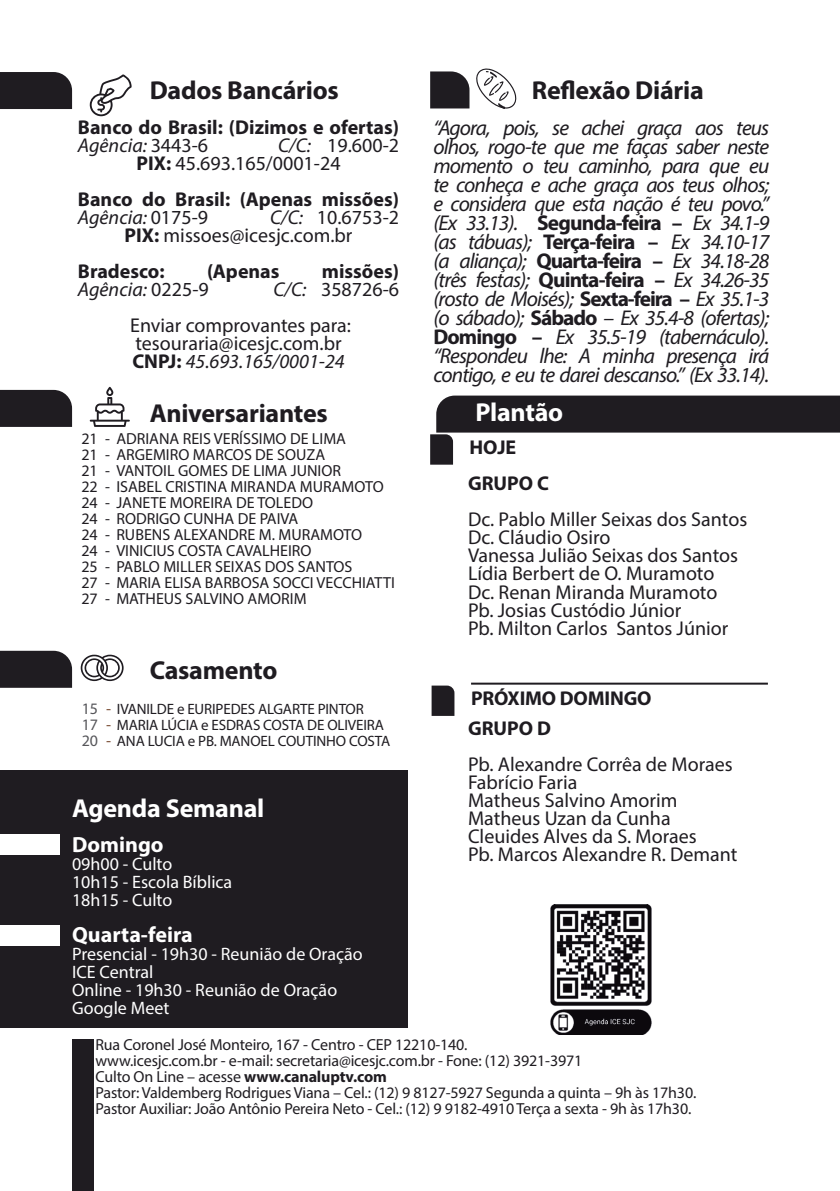
<style>
.page{position:relative;width:840px;height:1191px;background:#fff}
.page>*{position:absolute;margin:0;border:0;box-sizing:border-box;transform-origin:0 0}
.t1{font:700 26px "Myriad Pro";letter-spacing:-.01em;color:#1f1c21}
.t2{font:700 26px "Myriad Pro";letter-spacing:-.01em;color:#fff}
.t3{font:700 22px "Myriad Pro";color:#fff}
.t4{font:italic 21.4px/19px "Myriad Pro";letter-spacing:-.04em;color:#1f1c21;text-align:justify}
.t5{font:20px/18px "Myriad Pro";color:#1f1c21}
.t6{font:700 20px/18px "Myriad Pro";color:#1f1c21}
.t7{font:italic 20px "Myriad Pro";color:#1f1c21}
.t8{font:18px/18px "Myriad Pro";color:#fff}
.t9{font:16px/16px "Myriad Pro";letter-spacing:-.01em;color:#1f1c21}
.t10{font:16px/16px "Myriad Pro";color:#56565a;text-align:justify}
.t11{font:15px/16px "Myriad Pro";letter-spacing:-.01em;color:#1f1c21}
.s1{font-weight:400;font-style:italic}
.s2{font-weight:400}
.s3{font-style:italic}
.s4{font-weight:700}
.s5{font-style:normal}
.s6{font-weight:700;font-style:normal}
</style>
<div class="page">
<div style="left:0;top:770px;width:408px;height:258px;background:#1f1c21"></div>
<div style="left:0;top:72px;width:72px;height:37px;background:#1f1c21"></div>
<div style="left:0;top:390px;width:72px;height:37px;background:#1f1c21"></div>
<svg style="left:90px;top:387px;width:40px;height:40px"></svg>
<hr style="left:471px;top:682px;width:296px;height:2px;background:#1f1c21">
<svg style="left:81px;top:654px;width:42px;height:27px"></svg>
<div style="left:0;top:834px;width:60px;height:20px;background:#fff"></div>
<div style="left:0;top:925px;width:60px;height:20px;background:#fff"></div>
<svg style="left:430px;top:395px;width:409px;height:69px"></svg>
<svg style="left:431px;top:685px;width:23px;height:31px"></svg>
<div style="left:72px;top:1038px;width:22px;height:153px;background:#1f1c21"></div>
<svg style="left:476px;top:68px;width:40px;height:41px"></svg>
<svg style="left:430px;top:71px;width:39px;height:37px"></svg>
<svg style="left:90px;top:74px;width:41px;height:42px"></svg>
<div style="left:0;top:651px;width:72px;height:37px;background:#1f1c21"></div>
<img style="left:550px;top:904px;width:102px;height:131px">
<h1 class="t1" style="left:150px;top:73px;width:190px">Dados Bancários</h1>
<p class="t6" style="left:78px;top:118px;width:322px">Banco do Brasil: (Dizimos e ofertas)<br><span class="s1">Agência:</span> <span class="s2">3443-6</span></p>
<p class="t5" style="left:136px;top:136px;width:264px;text-indent:142px"><span class="s3">C/C:</span> 19.600-2<br><span class="s4">PIX:</span> 45.693.165/0001-24</p>
<p class="t6" style="left:78px;top:190px;width:322px">Banco do Brasil: (Apenas missões)<br><span class="s1">Agência:</span> <span class="s2">0175-9</span></p>
<p class="t5" style="left:124px;top:208px;width:276px;text-indent:145px"><span class="s3">C/C:</span> 10.6753-2<br><span class="s4">PIX:</span> missoes@icesjc.com.br</p>
<p class="t6" style="left:78px;top:262px;width:88px">Bradesco:</p>
<p class="t6" style="left:207px;top:262px;width:74px">(Apenas</p>
<p class="t6" style="left:322px;top:262px;width:79px">missões)</p>
<p class="t7" style="left:78px;top:277px;width:132px">Agência: <span class="s5">0225-9</span></p>
<p class="t5" style="left:130px;top:271px;width:270px;line-height:36px;text-indent:143px"><span class="s3">C/C:</span> 358726-6<br>Enviar comprovantes para:</p>
<p class="t5" style="left:132px;top:334px;width:214px">tesouraria@icesjc.com.br<br><span class="s4">CNPJ:</span> <span class="s3">45.693.165/0001-24</span></p>
<p class="t9" style="left:81px;top:430px;width:18px;text-align:justify">21<br>21<br>21<br>22<br>24<br>24<br>24<br>24<br>25<br>27<br>27</p>
<h1 class="t1" style="left:150px;top:396px;width:179px">Aniversariantes</h1>
<p class="t9" style="left:105px;top:430px;width:242px">- ADRIANA REIS VERÍSSIMO DE LIMA</p>
<p class="t9" style="left:105px;top:446px;width:221px">- ARGEMIRO MARCOS DE SOUZA</p>
<p class="t9" style="left:105px;top:462px;width:237px">- VANTOIL GOMES DE LIMA JUNIOR</p>
<p class="t9" style="left:105px;top:478px;width:280px">- ISABEL CRISTINA MIRANDA MURAMOTO</p>
<p class="t9" style="left:105px;top:494px;width:209px">- JANETE MOREIRA DE TOLEDO</p>
<p class="t9" style="left:105px;top:510px;width:195px">- RODRIGO CUNHA DE PAIVA</p>
<p class="t9" style="left:105px;top:526px;width:258px">- RUBENS ALEXANDRE M. MURAMOTO</p>
<p class="t9" style="left:105px;top:542px;width:208px">- VINICIUS COSTA CAVALHEIRO</p>
<p class="t9" style="left:105px;top:558px;width:249px">- PABLO MILLER SEIXAS DOS SANTOS</p>
<p class="t9" style="left:105px;top:574px;width:291px">- MARIA ELISA BARBOSA SOCCI VECCHIATTI</p>
<p class="t9" style="left:105px;top:590px;width:203px">- MATHEUS SALVINO AMORIM</p>
<h1 class="t1" style="left:150px;top:653px;width:129px">Casamento</h1>
<p class="t10" style="left:82px;top:700px;width:18px">15<br>17<br>20</p>
<p class="t11" style="left:117px;top:700px;width:274px">IVANILDE e EURIPEDES ALGARTE PINTOR<br>MARIA LÚCIA e ESDRAS COSTA DE OLIVEIRA<br>ANA LUCIA e PB. MANOEL COUTINHO COSTA</p>
<h1 class="t2" style="left:72px;top:791px;width:194px">Agenda Semanal</h1>
<h2 class="t3" style="left:72px;top:830px;width:93px">Domingo</h2>
<p class="t8" style="left:72px;top:854px;width:162px">09h00 - Culto<br>10h15 - Escola Bíblica<br>18h15 - Culto</p>
<h2 class="t3" style="left:72px;top:920px;width:122px">Quarta-feira</h2>
<p class="t8" style="left:72px;top:944px;width:292px">Presencial - 19h30 - Reunião de Oração<br>ICE Central<br>Online - 19h30 - Reunião de Oração<br>Google Meet</p>
<h1 class="t1" style="left:531px;top:73px;width:173px">Reflexão Diária</h1>
<p class="t4" style="left:433px;top:118px;width:337px">“Agora, pois, se achei graça aos teus olhos, rogo-te que me faças saber neste momento o teu caminho, para que eu te conheça e ache graça aos teus olhos; e considera que esta nação é teu povo.” (Ex 33.13). <span class="s6">Segunda-feira –</span> Ex 34.1-9 (as tábuas); <span class="s6">Terça-feira –</span> Ex 34.10-17 (a aliança); <span class="s6">Quarta-feira –</span> Ex 34.18-28 (três festas); <span class="s6">Quinta-feira –</span> Ex 34.26-35 (rosto de Moisés); <span class="s6">Sexta-feira –</span> Ex 35.1-3 (o sábado); <span class="s6">Sábado</span> – Ex 35.4-8 (ofertas); <span class="s6">Domingo –</span> Ex 35.5-19 (tabernáculo). “Respondeu lhe: A minha presença irá contigo, e eu te darei descanso.” (Ex 33.14).</p>
<h1 class="t2" style="left:475px;top:395px;width:89px">Plantão</h1>
<p class="t6" style="left:469px;top:437px;width:48px">HOJE</p>
<p class="t6" style="left:467px;top:474px;width:82px">GRUPO C</p>
<p class="t5" style="left:467px;top:510px;width:280px">Dc. Pablo Miller Seixas dos Santos<br>Dc. Cláudio Osiro<br>Vanessa Julião Seixas dos Santos<br>Lídia Berbert de O. Muramoto<br>Dc. Renan Miranda Muramoto<br>Pb. Josias Custódio Júnior<br>Pb. Milton Carlos Santos Júnior</p>
<p class="t6" style="left:471px;top:689px;width:182px">PRÓXIMO DOMINGO</p>
<p class="t6" style="left:467px;top:719px;width:84px">GRUPO D</p>
<p class="t5" style="left:467px;top:755px;width:271px">Pb. Alexandre Corrêa de Moraes<br>Fabrício Faria<br>Matheus Salvino Amorim<br>Matheus Uzan da Cunha<br>Cleuides Alves da S. Moraes<br>Pb. Marcos Alexandre R. Demant</p>
<p class="t9" style="left:95px;top:1036px;width:602px">Rua Coronel José Monteiro, 167 - Centro - CEP 12210-140.<br>www.icesjc.com.br - e-mail: secretaria@icesjc.com.br - Fone: (12) 3921-3971<br>Culto On Line – acesse <span class="s4">www.canaluptv.com<br></span>Pastor: Valdemberg Rodrigues Viana – Cel.: (12) 9 8127-5927 Segunda a quinta – 9h às 17h30.<br>Pastor Auxiliar: João Antônio Pereira Neto - Cel.: (12) 9 9182-4910 Terça a sexta - 9h às 17h30.</p>
</div>
